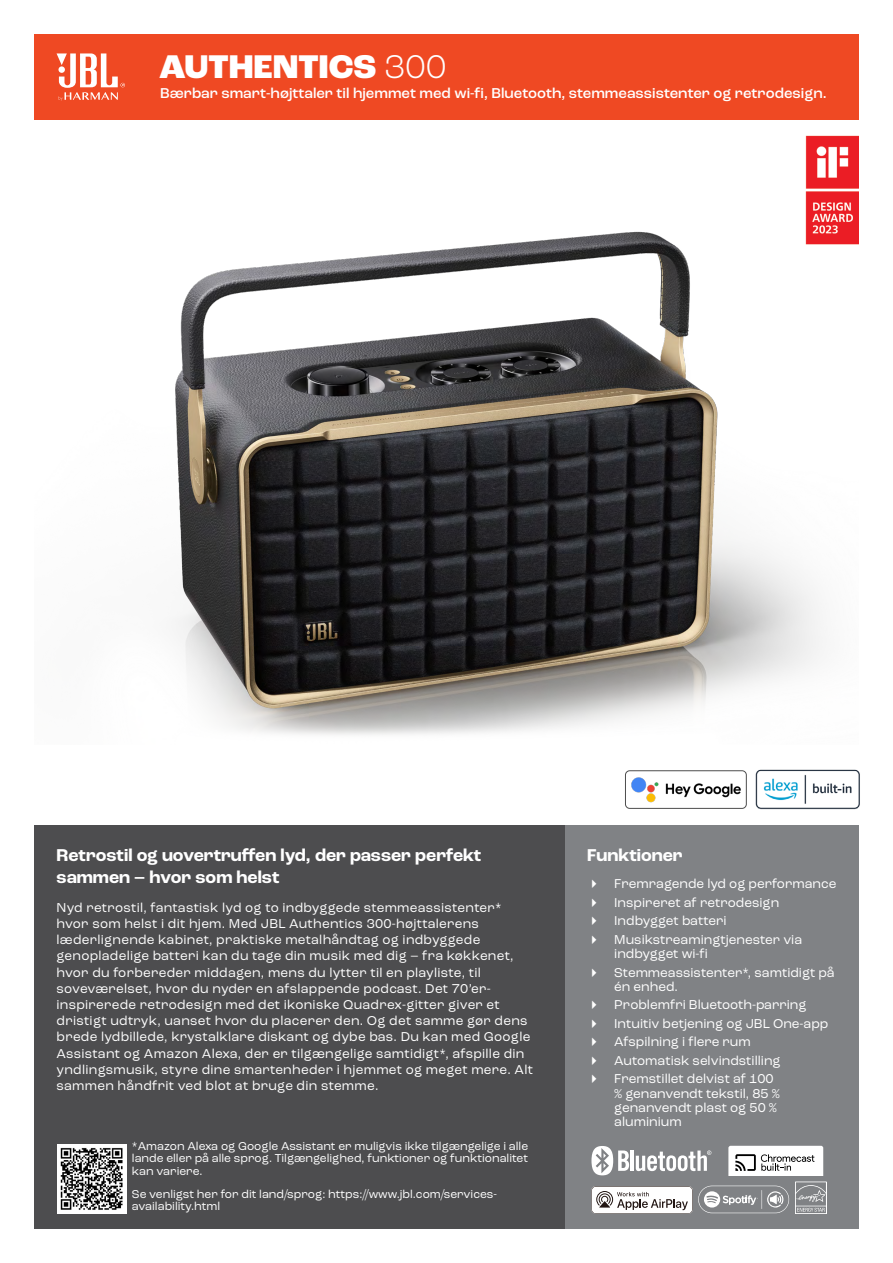
<style>
.page{position:relative;width:893px;height:1263px;background:#fff}
.page>*{position:absolute;margin:0;border:0;box-sizing:border-box;transform-origin:0 0}
.t1{font:800 34.5px "Roc Grotesk";color:#fff}
.t2{font:700 18px/21.6px "Roc Grotesk";color:#fff}
.t3{font:500 15px "Roc Grotesk";color:#fff}
.t4{font:13.5px/16.2px "Roc Grotesk";letter-spacing:.02em;color:#fff}
.t5{font:13.5px/18.5px "Roc Grotesk";color:#fff}
.t6{font:12px/12.8px "Roc Grotesk";color:#fff;text-align:justify}
.s1{font-weight:300}
</style>
<div class="page">
<img style="left:625px;top:770px;width:122px;height:39px">
<img style="left:175px;top:185px;width:648px;height:550px">
<div style="left:565px;top:825px;width:294px;height:404px;background:#808285"></div>
<div style="left:34px;top:825px;width:531px;height:404px;background:#4d4d4f"></div>
<div style="left:34px;top:34px;width:825px;height:85px;background:#ef4923"></div>
<svg style="left:57px;top:53px;width:68px;height:48px"></svg>
<img style="left:806px;top:135px;width:53px;height:111px">
<div style="left:625px;top:771px;width:121px;height:37px;border:1px solid #4d4d4d;border-radius:4px"></div>
<img style="left:755px;top:769px;width:105px;height:41px">
<svg style="left:591px;top:1185px;width:199px;height:29px"></svg>
<svg style="left:728px;top:1146px;width:95px;height:29px;background:#e0e0e0"></svg>
<hr style="left:630px;top:1150px;width:4px;height:21px;background:#fff">
<svg style="left:636px;top:1150px;width:75px;height:21px"></svg>
<svg style="left:591px;top:1146px;width:38px;height:29px"></svg>
<div style="left:795px;top:1182px;width:32px;height:31px;background:#fff"></div>
<svg style="left:796px;top:1182px;width:30px;height:31px"></svg>
<div style="left:57px;top:1144px;width:69px;height:69px;background:#fff"></div>
<img style="left:60px;top:1147px;width:63px;height:63px">
<h1 class="t1" style="left:159px;top:45px;width:289px">AUTHENTICS <span class="s1">300</span></h1>
<p class="t3" style="left:160px;top:84px;width:668px">Bærbar smart-højttaler til hjemmet med wi-fi, Bluetooth, stemmeassistenter og retrodesign.</p>
<h2 class="t2" style="left:57px;top:845px;width:426px">Retrostil og uovertruffen lyd, der passer perfekt sammen – hvor som helst</h2>
<p class="t4" style="left:57px;top:899px;width:478px">Nyd retrostil, fantastisk lyd og to indbyggede stemmeassistenter* hvor som helst i dit hjem. Med JBL Authentics 300-højttalerens læderlignende kabinet, praktiske metalhåndtag og indbyggede genopladelige batteri kan du tage din musik med dig – fra køkkenet, hvor du forbereder middagen, mens du lytter til en playliste, til soveværelset, hvor du nyder en afslappende podcast. Det 70’er&shy;inspirerede retrodesign med det ikoniske Quadrex-gitter giver et dristigt udtryk, uanset hvor du placerer den. Og det samme gør dens brede lydbillede, krystalklare diskant og dybe bas. Du kan med Google Assistant og Amazon Alexa, der er tilgængelige samtidigt*, afspille din yndlingsmusik, styre dine smartenheder i hjemmet og meget mere. Alt sammen håndfrit ved blot at bruge din stemme.</p>
<p class="t6" style="left:132px;top:1139px;width:398px">*Amazon Alexa og Google Assistant er muligvis ikke tilgængelige i alle lande eller på alle sprog. Tilgængelighed, funktioner og funktionalitet kan variere.</p>
<p class="t6" style="left:132px;top:1187px;width:367px">Se venligst her for dit land/sprog: https://www.jbl.com/services&shy;availability.html</p>
<h2 class="t2" style="left:587px;top:845px;width:97px">Funktioner</h2>
<p class="t5" style="left:614px;top:874px;width:224px">Fremragende lyd og performance<br>Inspireret af retrodesign<br>Indbygget batteri<br>Musikstreamingtjenester via</p>
<p class="t5" style="left:614px;top:944px;width:222px">indbygget wi-fi<br>Stemmeassistenter*, samtidigt på</p>
<p class="t5" style="left:614px;top:977px;width:216px">én enhed.<br>Problemfri Bluetooth-parring<br>Intuitiv betjening og JBL One-app<br>Afspilning i flere rum<br>Automatisk selvindstilling<br>Fremstillet delvist af 100</p>
<p class="t5" style="left:614px;top:1086px;width:167px;line-height:14.2px">% genanvendt tekstil, 85 % genanvendt plast og 50 % aluminium</p>
</div>
